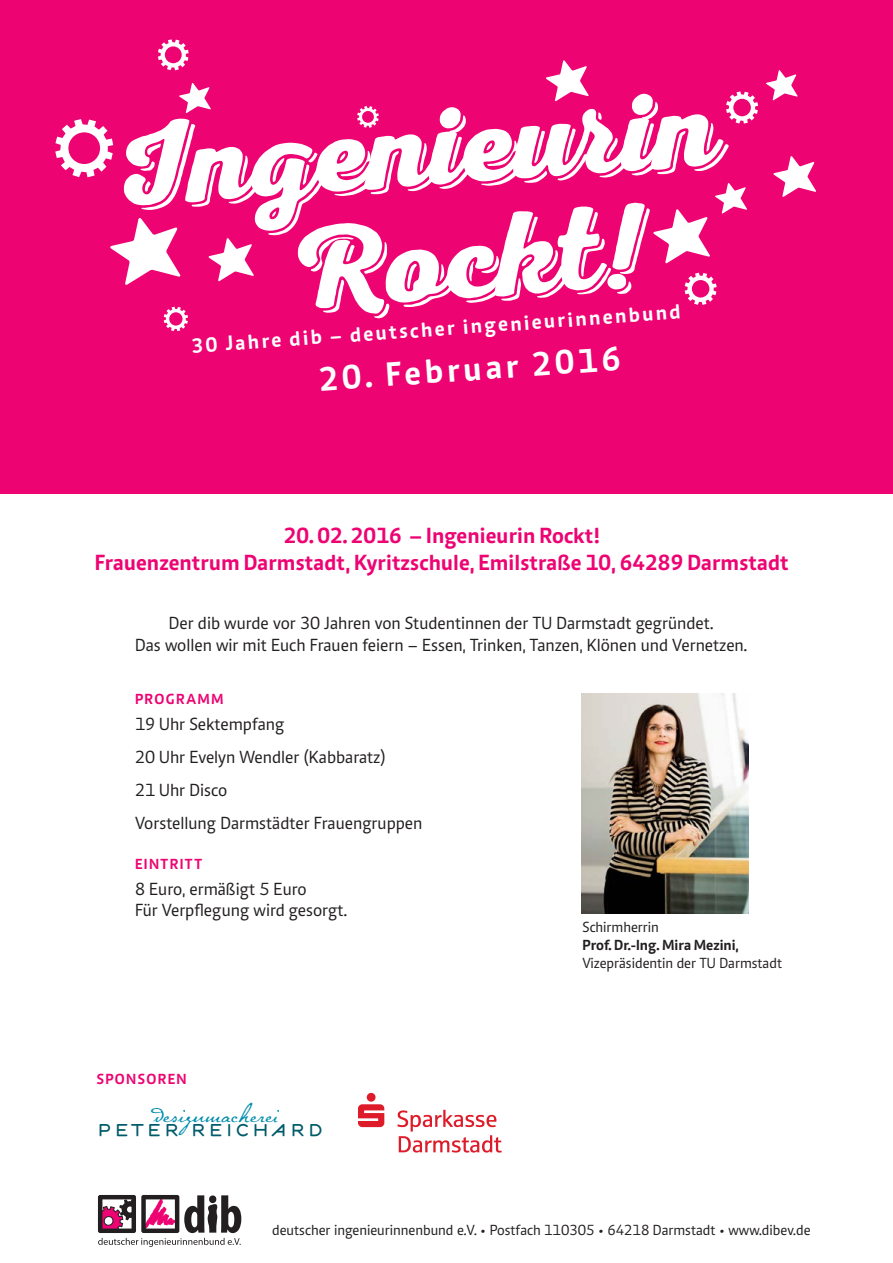
<style>
.page{position:relative;width:893px;height:1263px;background:#fff}
.page>*{position:absolute;margin:0;border:0;box-sizing:border-box;transform-origin:0 0}
.t1{font:119.25px/115.5px "Nexa Rust Script B 00";color:#fff}
.t2{font:36px "Estilo";letter-spacing:.03em;color:#005b6a}
.t3{font:700 34.5px "Caput";color:#fff}
.t4{font:34.2px "P22 Gauguin";color:#008cad}
.t5{font:700 22.5px/27px "Caput";letter-spacing:.005em;color:#ed0372;text-align:center}
.t6{font:700 21px "Caput";color:#fff}
.t7{font:18px/33px "Caput";color:#231f20}
.t8{font:15px "Caput";color:#231f20}
.t9{font:700 15px "Caput";letter-spacing:.09em;color:#ed0372}
.t10{font:700 15px "Caput";color:#231f20}
</style>
<div class="page">
<div style="left:0;top:0;width:893px;height:493px;background:#ed0372"></div>
<img style="left:582px;top:693px;width:166px;height:221px">
<svg style="left:55px;top:119px;width:58px;height:58px"></svg>
<div style="left:68px;top:132px;width:32px;height:32px;background:#ed0372;border-radius:50%"></div>
<svg style="left:164px;top:307px;width:24px;height:24px"></svg>
<div style="left:169px;top:312px;width:14px;height:14px;background:#ed0372;border-radius:50%"></div>
<svg style="left:158px;top:39px;width:31px;height:31px"></svg>
<div style="left:165px;top:46px;width:17px;height:17px;background:#ed0372;border-radius:50%"></div>
<svg style="left:357px;top:106px;width:22px;height:22px"></svg>
<div style="left:362px;top:111px;width:12px;height:12px;background:#ed0372;border-radius:50%"></div>
<svg style="left:726px;top:91px;width:32px;height:33px"></svg>
<div style="left:733px;top:99px;width:18px;height:17px;background:#ed0372;border-radius:50%"></div>
<svg style="left:685px;top:273px;width:32px;height:32px"></svg>
<div style="left:692px;top:280px;width:17px;height:18px;background:#ed0372;border-radius:50%"></div>
<svg style="left:98px;top:1195px;width:143px;height:52px"></svg>
<svg style="left:358px;top:1093px;width:26px;height:34px"></svg>
<svg style="left:397px;top:1110px;width:105px;height:42px"></svg>
<h1 class="t1" style="left:279px;top:96px;width:434px;text-indent:-173px;rotate:-4deg">Ingenieurin<br>Rockt!</h1>
<p class="t6" style="left:191px;top:333px;width:491px;rotate:-4deg">30 Jahre dib – deutscher ingenieurinnenbund</p>
<h3 class="t3" style="left:318px;top:358px;width:304px;rotate:-4deg">20. Februar 2016</h3>
<p class="t5" style="left:95px;top:521px;width:695px">20. 02. 2016 – Ingenieurin Rockt!<br>Frauenzentrum Darmstadt, Kyritzschule, Emilstraße 10, 64289 Darmstadt</p>
<p class="t7" style="left:135px;top:612px;width:613px;line-height:21.6px;text-align:center">Der dib wurde vor 30 Jahren von Studentinnen der TU Darmstadt gegründet.<br>Das wollen wir mit Euch Frauen feiern – Essen, Trinken, Tanzen, Klönen und Vernetzen.</p>
<p class="t9" style="left:135px;top:690px;width:90px">PROGRAMM</p>
<p class="t7" style="left:135px;top:708px;width:289px">19 Uhr Sektempfang<br>20 Uhr Evelyn Wendler (Kabbaratz)<br>21 Uhr Disco<br>Vorstellung Darmstädter Frauengruppen</p>
<p class="t9" style="left:135px;top:855px;width:69px">EINTRITT</p>
<p class="t7" style="left:135px;top:878px;width:214px;line-height:21.6px">8 Euro, ermäßigt 5 Euro<br>Für Verpflegung wird gesorgt.</p>
<p class="t9" style="left:97px;top:1069px;width:92px">SPONSOREN</p>
<h2 class="t2" style="left:96px;top:1107px;width:229px">peter reichard</h2>
<h3 class="t4" style="left:153px;top:1092px;width:126px">designmacherei</h3>
<p class="t8" style="left:583px;top:918px;width:78px">Schirmherrin</p>
<p class="t10" style="left:583px;top:935px;width:158px">Prof. Dr.-Ing. Mira Mezini,</p>
<p class="t8" style="left:583px;top:954px;width:201px">Vizepräsidentin der TU Darmstadt</p>
<p class="t8" style="left:272px;top:1221px;width:540px">deutscher ingenieurinnenbund e.V. • Postfach 110305 • 64218 Darmstadt • www.dibev.de</p>
</div>
